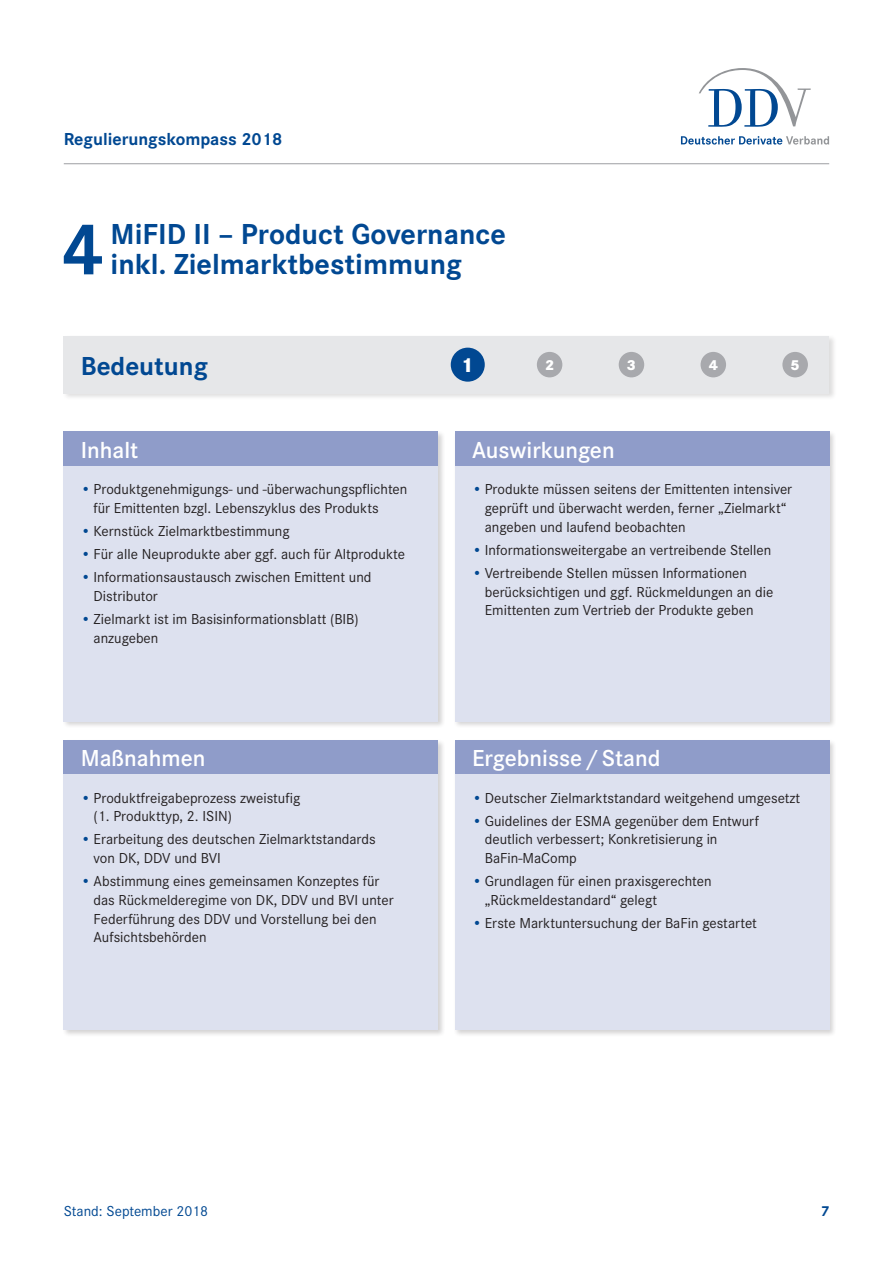
<style>
.page{position:relative;width:893px;height:1263px;background:#fff}
.page>*{position:absolute;margin:0;border:0;box-sizing:border-box;transform-origin:0 0}
.t1{font:700 75px "Corporate S";color:#014892}
.t2{font:700 30px/30px "Corporate S";color:#014892}
.t3{font:700 27px "Corporate S";color:#014892}
.t4{font:600 24px "Corporate S";color:#fff}
.t5{font:800 21px "Corporate S";color:#fff}
.t6{font:700 18px "Corporate S";color:#014892}
.t7{font:15px/18.8px "Corporate S";color:#231f20}
.t8{font:15px "Corporate S";color:#014892}
.t9{font:800 15px "Corporate S";color:#fff}
.t10{font:700 15px "Corporate S";color:#014892}
.s1{color:#014892}
</style>
<div class="page">
<hr style="left:64px;top:163px;width:765px;height:1px;background:#a8a9ad">
<svg style="left:699px;top:68px;width:112px;height:59px"></svg>
<svg style="left:681px;top:136px;width:148px;height:9px"></svg>
<div style="left:62px;top:430px;width:384px;height:607px;background:#231f20;opacity:.2"></div>
<div style="left:64px;top:432px;width:374px;height:34px;background:#8f9cc9"></div>
<div style="left:64px;top:466px;width:374px;height:255px;background:#dde1ef"></div>
<div style="left:64px;top:740px;width:374px;height:34px;background:#8f9cc9"></div>
<div style="left:64px;top:774px;width:374px;height:255px;background:#dde1ef"></div>
<div style="left:453px;top:430px;width:384px;height:607px;background:#231f20;opacity:.2"></div>
<div style="left:455px;top:432px;width:374px;height:34px;background:#8f9cc9"></div>
<div style="left:455px;top:466px;width:374px;height:255px;background:#dde1ef"></div>
<div style="left:455px;top:740px;width:374px;height:34px;background:#8f9cc9"></div>
<div style="left:455px;top:774px;width:374px;height:255px;background:#dde1ef"></div>
<div style="left:62px;top:334px;width:775px;height:67px;background:#231f20;opacity:.15"></div>
<div style="left:64px;top:336px;width:765px;height:57px;background:#e6e7e9"></div>
<div style="left:537px;top:352px;width:25px;height:25px;background:#a8a9ad;border-radius:50%"></div>
<div style="left:451px;top:348px;width:34px;height:34px;background:#014892;border-radius:50%"></div>
<div style="left:619px;top:352px;width:25px;height:25px;background:#a8a9ad;border-radius:50%"></div>
<div style="left:701px;top:352px;width:25px;height:25px;background:#a8a9ad;border-radius:50%"></div>
<div style="left:782px;top:352px;width:26px;height:25px;background:#a8a9ad;border-radius:50%"></div>
<p class="t6" style="left:64px;top:128px;width:220px">Regulierungskompass 2018</p>
<h1 class="t1" style="left:62px;top:206px;width:44px">4</h1>
<h2 class="t2" style="left:111px;top:220px;width:397px">MiFID II – Product Governance inkl. Zielmarktbestimmung</h2>
<h3 class="t3" style="left:81px;top:350px;width:129px">Bedeutung</h3>
<h3 class="t5" style="left:461px;top:353px;width:14px">1</h3>
<p class="t9" style="left:545px;top:356px;width:11px">2</p>
<p class="t9" style="left:627px;top:356px;width:11px">3</p>
<p class="t9" style="left:709px;top:356px;width:11px">4</p>
<p class="t9" style="left:791px;top:356px;width:11px">5</p>
<h3 class="t4" style="left:81px;top:436px;width:59px">Inhalt</h3>
<p class="t7" style="left:94px;top:480px;width:315px;text-indent:-13px"><span class="s1">•</span> Produktgenehmigungs- und -überwachungspflichten für Emittenten bzgl. Lebenszyklus des Produkts</p>
<p class="t7" style="left:81px;top:522px;width:210px"><span class="s1">•</span> Kernstück Zielmarktbestimmung</p>
<p class="t7" style="left:81px;top:545px;width:326px"><span class="s1">•</span> Für alle Neuprodukte aber ggf. auch für Altprodukte</p>
<p class="t7" style="left:94px;top:568px;width:279px;text-indent:-13px"><span class="s1">•</span> Informationsaustausch zwischen Emittent und<br>Distributor</p>
<p class="t7" style="left:94px;top:609px;width:267px;text-indent:-13px"><span class="s1">•</span> Zielmarkt ist im Basisinformationsblatt (BIB) anzugeben</p>
<h3 class="t4" style="left:81px;top:744px;width:126px">Maßnahmen</h3>
<p class="t7" style="left:94px;top:788px;width:208px;text-indent:-13px"><span class="s1">•</span> Produktfreigabeprozess zweistufig (1. Produkttyp, 2. ISIN)</p>
<p class="t7" style="left:94px;top:830px;width:284px;text-indent:-13px"><span class="s1">•</span> Erarbeitung des deutschen Zielmarktstandards von DK, DDV und BVI</p>
<p class="t7" style="left:94px;top:872px;width:302px;text-indent:-13px"><span class="s1">•</span> Abstimmung eines gemeinsamen Konzeptes für das Rückmelderegime von DK, DDV und BVI unter Federführung des DDV und Vorstellung bei den Aufsichtsbehörden</p>
<h3 class="t4" style="left:472px;top:436px;width:144px">Auswirkungen</h3>
<p class="t7" style="left:485px;top:480px;width:309px;text-indent:-13px"><span class="s1">•</span> Produkte müssen seitens der Emittenten intensiver geprüft und überwacht werden, ferner „Zielmarkt“ angeben und laufend beobachten</p>
<p class="t7" style="left:472px;top:541px;width:301px"><span class="s1">•</span> Informationsweitergabe an vertreibende Stellen</p>
<p class="t7" style="left:485px;top:563px;width:290px;text-indent:-13px"><span class="s1">•</span> Vertreibende Stellen müssen Informationen berücksichtigen und ggf. Rückmeldungen an die<br>Emittenten zum Vertrieb der Produkte geben</p>
<h3 class="t4" style="left:472px;top:744px;width:190px">Ergebnisse / Stand</h3>
<p class="t7" style="left:472px;top:788px;width:330px"><span class="s1">•</span> Deutscher Zielmarktstandard weitgehend umgesetzt</p>
<p class="t7" style="left:485px;top:811px;width:276px;text-indent:-13px"><span class="s1">•</span> Guidelines der ESMA gegenüber dem Entwurf deutlich verbessert; Konkretisierung in<br>BaFin-MaComp</p>
<p class="t7" style="left:485px;top:872px;width:228px;text-indent:-13px"><span class="s1">•</span> Grundlagen für einen praxisgerechten „Rückmeldestandard“ gelegt</p>
<p class="t7" style="left:472px;top:914px;width:286px"><span class="s1">•</span> Erste Marktuntersuchung der BaFin gestartet</p>
<p class="t8" style="left:64px;top:1203px;width:146px">Stand: September 2018</p>
<p class="t10" style="left:821px;top:1202px;width:10px">7</p>
</div>
